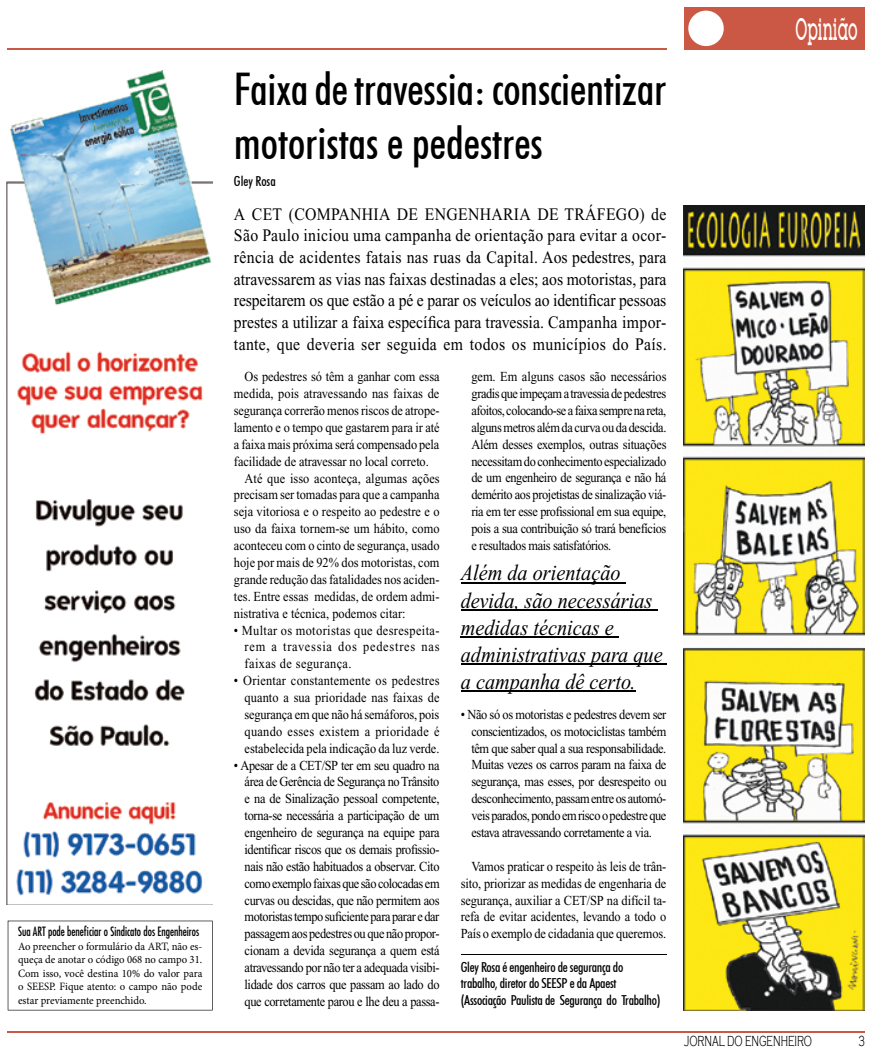
<style>
.page{position:relative;width:872px;height:1053px;background:#fff}
.page>*{position:absolute;margin:0;border:0;box-sizing:border-box;transform-origin:0 0}
.t1{font:500 condensed 45px/54px "Futura BT";letter-spacing:-.005em;color:#000}
.t2{font:500 30px "Lubalin Graph IT Cby BT";color:#fff;scale:.5 1}
.t3{font:italic 22.5px/27px "Times New Roman";color:#000;scale:.9 1}
.t4{font:17.5px/21.6px "Times New Roman";letter-spacing:.02em;color:#000;text-align:justify;scale:.9 1}
.t5{font:300 15px "Copperplate Gothic";color:#000;scale:.6 1}
.t6{font:13.75px/16.9px "Times New Roman";letter-spacing:-.005em;color:#000;text-align:justify;scale:.9 1}
.t7{font:500 condensed 13.75px/16.5px "Futura BT";letter-spacing:-.02em;color:#000}
.t8{font:500 condensed 13.75px "Futura BT";color:#000}
.t9{font:condensed 12.5px "Futura";color:#000;scale:.9 1}
.t10{font:11.25px/13.5px "Minion Pro";color:#000;text-align:justify;scale:.95 1}
</style>
<div class="page">
<div style="left:684px;top:7px;width:181px;height:43px;background:#cb5845"></div>
<div style="left:688px;top:11px;width:35px;height:35px;background:#fff;border-radius:50%"></div>
<hr style="left:7px;top:48px;width:659px;height:2px;background:#cb5845">
<hr style="left:7px;top:1030px;width:858px;height:2px;background:#cb5845">
<svg style="left:8px;top:920px;width:205px;height:90px"></svg>
<img style="left:6px;top:71px;width:206px;height:833px">
<hr style="left:461px;top:954px;width:205px;height:1px;background:#000">
<hr style="left:461px;top:582px;width:164px;height:1px;background:#000">
<hr style="left:461px;top:609px;width:196px;height:1px;background:#000">
<hr style="left:461px;top:636px;width:158px;height:1px;background:#000">
<hr style="left:461px;top:663px;width:205px;height:1px;background:#000">
<hr style="left:461px;top:690px;width:174px;height:1px;background:#000">
<img style="left:684px;top:206px;width:181px;height:804px">
<p class="t9" style="left:18px;top:923px;width:203px">Sua ART pode beneficiar o Sindicato dos Engenheiros</p>
<p class="t10" style="left:18px;top:939px;width:195px">Ao preencher o formulário da ART, não es&shy;queça de anotar o código 068 no campo 31.<br>Com isso, você destina 10% do valor para o SEESP. Fique atento: o campo não pode estar previamente preenchido.</p>
<h1 class="t1" style="left:234px;top:62px;width:434px">Faixa de travessia: conscientizar motoristas e pedestres</h1>
<p class="t8" style="left:234px;top:173px;width:43px">Gley Rosa</p>
<p class="t4" style="left:234px;top:203px;width:482px">a CET (CoMPaNHIa dE ENGENHaRIa dE TRÁFEGo) de São Paulo iniciou uma campanha de orientação para evitar a ocor&shy;rência de acidentes fatais nas ruas da Capital. Aos pedestres, para atravessarem as vias nas faixas destinadas a eles; aos motoristas, para respeitarem os que estão a pé e parar os veículos ao identificar pessoas prestes a utilizar a faixa específica para travessia. Campanha impor&shy;tante, que deveria ser seguida em todos os municípios do País.</p>
<p class="t6" style="left:244px;top:368px;width:218px">Os pedestres só têm a ganhar com essa</p>
<p class="t6" style="left:234px;top:385px;width:230px">medida, pois atravessando nas faixas de</p>
<p class="t6" style="left:234px;top:402px;width:230px">segurança correrão menos riscos de atrope-</p>
<p class="t6" style="left:234px;top:419px;width:230px">lamento e o tempo que gastarem para ir até</p>
<p class="t6" style="left:234px;top:436px;width:230px">a faixa mais próxima será compensado pela</p>
<p class="t6" style="left:234px;top:452px;width:218px">facilidade de atravessar no local correto.</p>
<p class="t6" style="left:244px;top:469px;width:218px">Até que isso aconteça, algumas ações</p>
<p class="t6" style="left:234px;top:486px;width:230px">precisam ser tomadas para que a campanha</p>
<p class="t6" style="left:234px;top:503px;width:230px">seja vitoriosa e o respeito ao pedestre e o</p>
<p class="t6" style="left:234px;top:520px;width:230px">uso da faixa tornem-se um hábito, como</p>
<p class="t6" style="left:234px;top:537px;width:230px">aconteceu com o cinto de segurança, usado</p>
<p class="t6" style="left:234px;top:554px;width:230px">hoje por mais de 92% dos motoristas, com</p>
<p class="t6" style="left:234px;top:571px;width:230px">grande redução das fatalidades nos aciden-</p>
<p class="t6" style="left:234px;top:587px;width:230px">tes. Entre essas medidas, de ordem admi-</p>
<p class="t6" style="left:234px;top:604px;width:192px">nistrativa e técnica, podemos citar:</p>
<p class="t6" style="left:244px;top:621px;width:218px;text-indent:-11px">• Multar os motoristas que desrespeita&shy;rem a travessia dos pedestres nas faixas de segurança.</p>
<p class="t6" style="left:244px;top:672px;width:218px;text-indent:-11px">• orientar constantemente os pedestres quanto a sua prioridade nas faixas de segurança em que não há semáforos, pois quando esses existem a prioridade é estabelecida pela indicação da luz verde.</p>
<p class="t6" style="left:244px;top:756px;width:218px;text-indent:-11px">• apesar de a CET/SP ter em seu quadro na área de gerência de Segurança no Trânsito e na de Sinalização pessoal competente, torna-se necessária a participação de um engenheiro de segurança na equipe para identificar riscos que os demais profissio&shy;nais não estão habituados a observar. Cito como exemplo faixas que são colocadas em curvas ou descidas, que não permitem aos motoristas tempo suficiente para parar e dar passagem aos pedestres ou que não propor&shy;cionam a devida segurança a quem está atravessando por não ter a adequada visibi&shy;lidade dos carros que passam ao lado do que corretamente parou e lhe deu a passa-</p>
<p class="t6" style="left:471px;top:368px;width:218px">gem. Em alguns casos são necessários gradis que impeçam a travessia de pedestres afoitos, colocando-se a faixa sempre na reta, alguns metros além da curva ou da descida.<br>Além desses exemplos, outras situações necessitam do conhecimento especializado de um engenheiro de segurança e não há demérito aos projetistas de sinalização viá&shy;ria em ter esse profissional em sua equipe, pois a sua contribuição só trará benefícios e resultados mais satisfatórios.</p>
<h3 class="t3" style="left:461px;top:559px;width:226px">Além da orientação devida, são necessárias medidas técnicas e administrativas para que a campanha dê certo.</h3>
<p class="t6" style="left:471px;top:705px;width:218px;text-indent:-11px">• Não só os motoristas e pedestres devem ser conscientizados, os motociclistas também têm que saber qual a sua responsabilidade.<br>Muitas vezes os carros param na faixa de segurança, mas esses, por desrespeito ou desconhecimento, passam entre os automó&shy;veis parados, pondo em risco o pedestre que estava atravessando corretamente a via.</p>
<p class="t6" style="left:461px;top:857px;width:230px;text-indent:11px">Vamos praticar o respeito às leis de trân&shy;sito, priorizar as medidas de engenharia de segurança, auxiliar a CET/SP na difícil ta&shy;refa de evitar acidentes, levando a todo o País o exemplo de cidadania que queremos.</p>
<p class="t7" style="left:461px;top:958px;width:201px">Gley Rosa é engenheiro de segurança do trabalho, diretor do SEESP e da Apaest (Associação Paulista de Segurança do Trabalho)</p>
<h2 class="t2" style="left:795px;top:11px;width:126px">Opinião</h2>
<p class="t5" style="left:684px;top:1032px;width:215px">JORNAL DO ENGENHEIRO</p>
<p class="t5" style="left:858px;top:1032px;width:12px">3</p>
</div>
